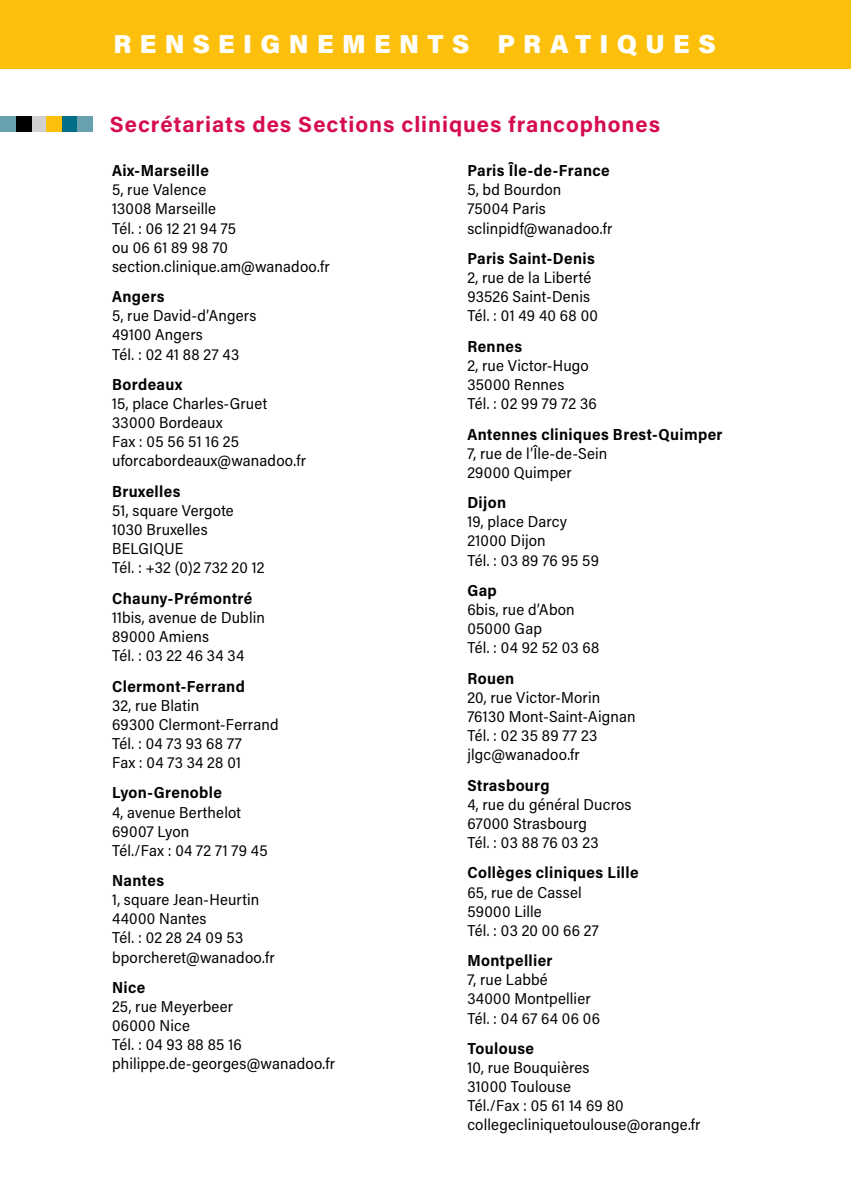
<style>
.page{position:relative;width:851px;height:1191px;background:#fff}
.page>*{position:absolute;margin:0;border:0;box-sizing:border-box;transform-origin:0 0}
.t1{font:900 26px "Acumin Pro";letter-spacing:.32em;color:#fff}
.titre_module{font:700 22px "Acumin Pro";letter-spacing:.045em;color:#d60b52}
.ville{font:700 16px "Acumin Pro Semi Cond";letter-spacing:.025em;color:#010202}
.TEXTE_COURANT{font:15.8px "Acumin Pro Semi Cond";letter-spacing:.01em;color:#010202}
</style>
<div class="page">
<div style="left:0;top:116px;width:16px;height:16px;background:#69a1b1"></div>
<div style="left:31px;top:116px;width:16px;height:16px;background:#d0d0d0"></div>
<div style="left:62px;top:116px;width:15px;height:16px;background:#006e89"></div>
<div style="left:16px;top:116px;width:15px;height:16px;background:#000"></div>
<div style="left:47px;top:116px;width:15px;height:16px;background:#fcc00c"></div>
<div style="left:77px;top:116px;width:16px;height:16px;background:#69a1b1"></div>
<div style="left:0;top:0;width:850px;height:68px;background:#fcc00c"></div>
<p class="t1" style="left:113px;top:26px;width:603px">RENSEIGNEMENTS PRATIQUES</p>
<p class="titre_module" style="left:110px;top:109px;width:551px">Secrétariats des Sections cliniques francophones</p>
<p class="ville" style="left:112px;top:159px;width:98px">Aix-Marseille</p>
<p class="TEXTE_COURANT" style="left:112px;top:179px;width:96px">5, rue Valence</p>
<p class="TEXTE_COURANT" style="left:112px;top:198px;width:106px">13008 Marseille</p>
<p class="TEXTE_COURANT" style="left:112px;top:217px;width:125px">Tél. : 06 12 21 94 75</p>
<p class="TEXTE_COURANT" style="left:112px;top:236px;width:117px">ou 06 61 89 98 70</p>
<p class="TEXTE_COURANT" style="left:112px;top:255px;width:219px">section.clinique.am@wanadoo.fr</p>
<p class="ville" style="left:112px;top:285px;width:54px">Angers</p>
<p class="TEXTE_COURANT" style="left:112px;top:305px;width:146px">5, rue David-d’Angers</p>
<p class="TEXTE_COURANT" style="left:112px;top:324px;width:92px">49100 Angers</p>
<p class="TEXTE_COURANT" style="left:112px;top:343px;width:129px">Tél. : 02 41 88 27 43</p>
<p class="ville" style="left:112px;top:373px;width:72px">Bordeaux</p>
<p class="TEXTE_COURANT" style="left:112px;top:392px;width:156px">15, place Charles-Gruet</p>
<p class="TEXTE_COURANT" style="left:112px;top:412px;width:112px">33000 Bordeaux</p>
<p class="TEXTE_COURANT" style="left:112px;top:431px;width:128px">Fax : 05 56 51 16 25</p>
<p class="TEXTE_COURANT" style="left:112px;top:450px;width:195px">uforcabordeaux@wanadoo.fr</p>
<p class="ville" style="left:112px;top:480px;width:70px">Bruxelles</p>
<p class="TEXTE_COURANT" style="left:112px;top:499px;width:123px">51, square Vergote</p>
<p class="TEXTE_COURANT" style="left:112px;top:518px;width:97px">1030 Bruxelles</p>
<p class="TEXTE_COURANT" style="left:112px;top:538px;width:73px">BELGIQUE</p>
<p class="TEXTE_COURANT" style="left:112px;top:557px;width:154px">Tél. : +32 (0)2 732 20 12</p>
<p class="ville" style="left:112px;top:587px;width:142px">Chauny-Prémontré</p>
<p class="TEXTE_COURANT" style="left:112px;top:606px;width:154px">11bis, avenue de Dublin</p>
<p class="TEXTE_COURANT" style="left:112px;top:625px;width:98px">89000 Amiens</p>
<p class="TEXTE_COURANT" style="left:112px;top:644px;width:134px">Tél. : 03 22 46 34 34</p>
<p class="ville" style="left:112px;top:674px;width:134px">Clermont-Ferrand</p>
<p class="TEXTE_COURANT" style="left:112px;top:694px;width:89px">32, rue Blatin</p>
<p class="TEXTE_COURANT" style="left:112px;top:713px;width:168px">69300 Clermont-Ferrand</p>
<p class="TEXTE_COURANT" style="left:112px;top:732px;width:131px">Tél. : 04 73 93 68 77</p>
<p class="TEXTE_COURANT" style="left:112px;top:751px;width:130px">Fax : 04 73 34 28 01</p>
<p class="ville" style="left:112px;top:781px;width:111px">Lyon-Grenoble</p>
<p class="TEXTE_COURANT" style="left:112px;top:801px;width:130px">4, avenue Berthelot</p>
<p class="TEXTE_COURANT" style="left:112px;top:820px;width:79px">69007 Lyon</p>
<p class="TEXTE_COURANT" style="left:112px;top:839px;width:157px">Tél./Fax : 04 72 71 79 45</p>
<p class="ville" style="left:112px;top:869px;width:54px">Nantes</p>
<p class="TEXTE_COURANT" style="left:112px;top:888px;width:149px">1, square Jean-Heurtin</p>
<p class="TEXTE_COURANT" style="left:112px;top:908px;width:96px">44000 Nantes</p>
<p class="TEXTE_COURANT" style="left:112px;top:927px;width:133px">Tél. : 02 28 24 09 53</p>
<p class="TEXTE_COURANT" style="left:112px;top:946px;width:164px">bporcheret@wanadoo.fr</p>
<p class="ville" style="left:112px;top:976px;width:35px">Nice</p>
<p class="TEXTE_COURANT" style="left:112px;top:995px;width:122px">25, rue Meyerbeer</p>
<p class="TEXTE_COURANT" style="left:112px;top:1014px;width:79px">06000 Nice</p>
<p class="TEXTE_COURANT" style="left:112px;top:1034px;width:131px">Tél. : 04 93 88 85 16</p>
<p class="TEXTE_COURANT" style="left:112px;top:1053px;width:224px">philippe.de-georges@wanadoo.fr</p>
<p class="ville" style="left:467px;top:159px;width:144px">Paris Île-de-France</p>
<p class="TEXTE_COURANT" style="left:467px;top:179px;width:96px">5, bd Bourdon</p>
<p class="TEXTE_COURANT" style="left:467px;top:198px;width:80px">75004 Paris</p>
<p class="TEXTE_COURANT" style="left:467px;top:217px;width:146px">sclinpidf@wanadoo.fr</p>
<p class="ville" style="left:467px;top:247px;width:129px">Paris Saint-Denis</p>
<p class="TEXTE_COURANT" style="left:467px;top:267px;width:125px">2, rue de la Liberté</p>
<p class="TEXTE_COURANT" style="left:467px;top:286px;width:124px">93526 Saint-Denis</p>
<p class="TEXTE_COURANT" style="left:467px;top:305px;width:132px">Tél. : 01 49 40 68 00</p>
<p class="ville" style="left:467px;top:335px;width:56px">Rennes</p>
<p class="TEXTE_COURANT" style="left:467px;top:354px;width:123px">2, rue Victor-Hugo</p>
<p class="TEXTE_COURANT" style="left:467px;top:373px;width:98px">35000 Rennes</p>
<p class="TEXTE_COURANT" style="left:467px;top:392px;width:131px">Tél. : 02 99 79 72 36</p>
<p class="ville" style="left:467px;top:423px;width:257px">Antennes cliniques Brest-Quimper</p>
<p class="TEXTE_COURANT" style="left:467px;top:442px;width:142px">7, rue de l’Île-de-Sein</p>
<p class="TEXTE_COURANT" style="left:467px;top:461px;width:106px">29000 Quimper</p>
<p class="ville" style="left:467px;top:491px;width:40px">Dijon</p>
<p class="TEXTE_COURANT" style="left:467px;top:511px;width:101px">19, place Darcy</p>
<p class="TEXTE_COURANT" style="left:467px;top:530px;width:80px">21000 Dijon</p>
<p class="TEXTE_COURANT" style="left:467px;top:549px;width:133px">Tél. : 03 89 76 95 59</p>
<p class="ville" style="left:467px;top:579px;width:31px">Gap</p>
<p class="TEXTE_COURANT" style="left:467px;top:598px;width:109px">6bis, rue d’Abon</p>
<p class="TEXTE_COURANT" style="left:467px;top:617px;width:76px">05000 Gap</p>
<p class="TEXTE_COURANT" style="left:467px;top:637px;width:133px">Tél. : 04 92 52 03 68</p>
<p class="ville" style="left:467px;top:667px;width:49px">Rouen</p>
<p class="TEXTE_COURANT" style="left:467px;top:686px;width:134px">20, rue Victor-Morin</p>
<p class="TEXTE_COURANT" style="left:467px;top:705px;width:170px">76130 Mont-Saint-Aignan</p>
<p class="TEXTE_COURANT" style="left:467px;top:724px;width:131px">Tél. : 02 35 89 77 23</p>
<p class="TEXTE_COURANT" style="left:467px;top:743px;width:114px">jlgc@wanadoo.fr</p>
<p class="ville" style="left:467px;top:773px;width:84px">Strasbourg</p>
<p class="TEXTE_COURANT" style="left:467px;top:793px;width:166px">4, rue du général Ducros</p>
<p class="TEXTE_COURANT" style="left:467px;top:812px;width:121px">67000 Strasbourg</p>
<p class="TEXTE_COURANT" style="left:467px;top:831px;width:133px">Tél. : 03 88 76 03 23</p>
<p class="ville" style="left:467px;top:861px;width:173px">Collèges cliniques Lille</p>
<p class="TEXTE_COURANT" style="left:467px;top:881px;width:116px">65, rue de Cassel</p>
<p class="TEXTE_COURANT" style="left:467px;top:900px;width:76px">59000 Lille</p>
<p class="TEXTE_COURANT" style="left:467px;top:919px;width:133px">Tél. : 03 20 00 66 27</p>
<p class="ville" style="left:467px;top:949px;width:87px">Montpellier</p>
<p class="TEXTE_COURANT" style="left:467px;top:968px;width:82px">7, rue Labbé</p>
<p class="TEXTE_COURANT" style="left:467px;top:988px;width:125px">34000 Montpellier</p>
<p class="TEXTE_COURANT" style="left:467px;top:1007px;width:134px">Tél. : 04 67 64 06 06</p>
<p class="ville" style="left:467px;top:1037px;width:68px">Toulouse</p>
<p class="TEXTE_COURANT" style="left:467px;top:1056px;width:124px">10, rue Bouquières</p>
<p class="TEXTE_COURANT" style="left:467px;top:1075px;width:105px">31000 Toulouse</p>
<p class="TEXTE_COURANT" style="left:467px;top:1094px;width:158px">Tél./Fax : 05 61 14 69 80</p>
<p class="TEXTE_COURANT" style="left:467px;top:1113px;width:235px">collegecliniquetoulouse@orange.fr</p>
</div>
